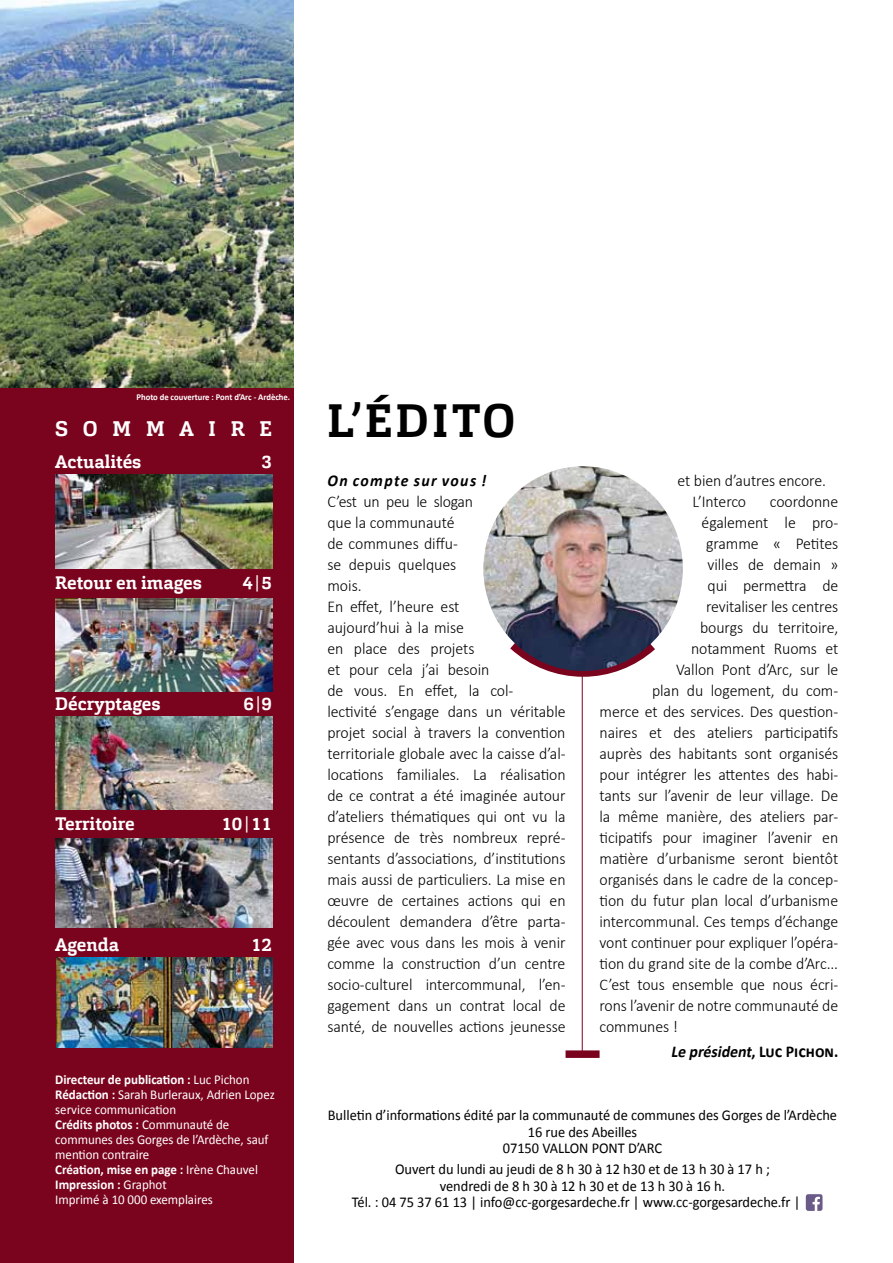
<style>
.page{position:relative;width:893px;height:1263px;background:#fff}
.page>*{position:absolute;margin:0;border:0;box-sizing:border-box;transform-origin:0 0}
.t1{font:700 46.5px "Cargan W03";letter-spacing:.06em;color:#000}
.t2{font:700 21px "Cargan W03";letter-spacing:.705em;color:#fff}
.t3{font:700 18px "Cargan W03";color:#fff}
.t4{font:300 16.5px/21px "Calibri";letter-spacing:-.005em;color:#000;scale:.96 1}
.t5{font:italic 700 16.5px "Calibri";color:#000;scale:.96 1}
.t6{font:italic 700 16.5px "Calibri";letter-spacing:.09em;color:#000;scale:.96 1}
.t7{font:15px/16.5px "Calibri";letter-spacing:-.005em;color:#000;text-align:center;scale:.96 1}
.t8{font:13.5px/15px "Calibri";letter-spacing:-.005em;color:#fff;scale:.96 1}
.t9{font:700 9px "Calibri";color:#fff;scale:.96 1}
.s1{font-weight:400}
.s2{font-weight:700}
.s3{font-style:normal}
</style>
<div class="page">
<div style="left:0;top:0;width:293px;height:1263px;background:#7a041e"></div>
<img style="left:55px;top:475px;width:217px;height:93px">
<img style="left:55px;top:598px;width:217px;height:93px">
<img style="left:55px;top:716px;width:217px;height:93px">
<img style="left:55px;top:838px;width:217px;height:89px">
<img style="left:56px;top:958px;width:217px;height:89px">
<svg style="left:548px;top:671px;width:70px;height:10px"></svg>
<hr style="left:582px;top:675px;width:1px;height:378px;background:#7a041e">
<div style="left:566px;top:1050px;width:34px;height:8px;background:#7a041e"></div>
<img style="left:0;top:0;width:293px;height:388px">
<img style="left:483px;top:466px;width:200px;height:205px">
<svg style="left:806px;top:1194px;width:16px;height:17px"></svg>
<p class="t9" style="left:137px;top:391px;width:162px">Photo de couverture : Pont d’Arc - Ardèche.</p>
<p class="t2" style="left:55px;top:416px;width:218px">SOMMAIRE</p>
<p class="t3" style="left:55px;top:450px;width:88px">Actualités</p>
<p class="t3" style="left:262px;top:450px;width:12px">3</p>
<p class="t3" style="left:55px;top:571px;width:148px">Retour en images</p>
<p class="t3" style="left:242px;top:571px;width:31px">4<span class="s1">|</span>5</p>
<p class="t3" style="left:55px;top:692px;width:107px">Décryptages</p>
<p class="t3" style="left:243px;top:692px;width:30px">6<span class="s1">|</span>9</p>
<p class="t3" style="left:55px;top:812px;width:81px">Territoire</p>
<p class="t3" style="left:221px;top:812px;width:52px">10<span class="s1">|</span>11</p>
<p class="t3" style="left:55px;top:933px;width:66px">Agenda</p>
<p class="t3" style="left:251px;top:933px;width:22px">12</p>
<p class="t8" style="left:55px;top:1071px;width:230px"><span class="s2">Directeur de publication :</span> Luc Pichon<br><span class="s2">Rédaction :</span> Sarah Burleraux, Adrien Lopez service communication<br><span class="s2">Crédits photos :</span> Communauté de communes des Gorges de l’Ardèche, sauf mention contraire<br><span class="s2">Création, mise en page :</span> Irène Chauvel<br><span class="s2">Impression :</span> Graphot<br>Imprimé à 10 000 exemplaires</p>
<h1 class="t1" style="left:327px;top:391px;width:190px">L’ÉDITO</h1>
<p class="t6" style="left:327px;top:470px;width:167px">On compte sur vous !</p>
<p class="t4" style="left:327px;top:491px;width:250px">C’est un peu le slogan<br>que la communauté<br>de communes diffu-<br>se depuis quelques<br>mois.<br>En effet, l’heure est<br>aujourd’hui à la mise<br>en place des projets<br>et pour cela j’ai besoin<br>de vous. En effet, la col&shy;lectivité s’engage dans un véritable projet social à travers la convention territoriale globale avec la caisse d’al&shy;locations familiales. La réalisation de ce contrat a été imaginée autour d’ateliers thématiques qui ont vu la présence de très nombreux repré&shy;sentants d’associations, d’institutions mais aussi de particuliers. La mise en œuvre de certaines actions qui en découlent demandera d’être parta&shy;gée avec vous dans les mois à venir comme la construction d’un centre socio-culturel intercommunal, l’en&shy;gagement dans un contrat local de santé, de nouvelles actions jeunesse</p>
<p class="t4" style="left:693px;top:470px;width:140px;text-indent:-15px">et bien d’autres encore.<br>L’Interco</p>
<p class="t4" style="left:770px;top:491px;width:73px">coordonne</p>
<p class="t4" style="left:702px;top:512px;width:144px">également le pro-</p>
<p class="t4" style="left:706px;top:533px;width:139px">gramme « Petites</p>
<p class="t4" style="left:708px;top:554px;width:138px">villes de demain »</p>
<p class="t4" style="left:708px;top:575px;width:138px">qui permettra de</p>
<p class="t4" style="left:706px;top:596px;width:139px">revitaliser les centres</p>
<p class="t4" style="left:700px;top:617px;width:145px">bourgs du territoire,</p>
<p class="t4" style="left:691px;top:638px;width:155px">notamment Ruoms et</p>
<p class="t4" style="left:676px;top:659px;width:170px">Vallon Pont d’Arc, sur le</p>
<p class="t4" style="left:652px;top:680px;width:195px">plan du logement, du com-</p>
<p class="t4" style="left:599px;top:701px;width:250px">merce et des services. Des question-</p>
<p class="t4" style="left:599px;top:722px;width:250px">naires et des ateliers participatifs</p>
<p class="t4" style="left:599px;top:743px;width:250px">auprès des habitants sont organisés</p>
<p class="t4" style="left:599px;top:764px;width:250px">pour intégrer les attentes des habi-</p>
<p class="t4" style="left:599px;top:785px;width:250px">tants sur l’avenir de leur village. De</p>
<p class="t4" style="left:599px;top:806px;width:250px">la même manière, des ateliers par-</p>
<p class="t4" style="left:599px;top:827px;width:250px">ticipatifs pour imaginer l’avenir en</p>
<p class="t4" style="left:599px;top:848px;width:250px">matière d’urbanisme seront bientôt</p>
<p class="t4" style="left:599px;top:869px;width:250px">organisés dans le cadre de la concep-</p>
<p class="t4" style="left:599px;top:890px;width:250px">tion du futur plan local d’urbanisme</p>
<p class="t4" style="left:599px;top:911px;width:250px">intercommunal. Ces temps d’échange</p>
<p class="t4" style="left:599px;top:932px;width:250px">vont continuer pour expliquer l’opéra-</p>
<p class="t4" style="left:599px;top:953px;width:250px">tion du grand site de la combe d’Arc...</p>
<p class="t4" style="left:599px;top:974px;width:250px">C’est tous ensemble que nous écri-</p>
<p class="t4" style="left:599px;top:995px;width:250px">rons l’avenir de notre communauté de</p>
<p class="t4" style="left:599px;top:1016px;width:83px">communes !</p>
<p class="t5" style="left:671px;top:1042px;width:176px">Le président<span class="s3">, Luc Pichon.</span></p>
<p class="t7" style="left:328px;top:1106px;width:532px">Bulletin d’informations édité par la communauté de communes des Gorges de l’Ardèche<br>16 rue des Abeilles<br>07150 VALLON PONT D’ARC</p>
<p class="t7" style="left:395px;top:1160px;width:392px">Ouvert du lundi au jeudi de 8 h 30 à 12 h30 et de 13 h 30 à 17 h ;</p>
<p class="t7" style="left:440px;top:1176px;width:299px">vendredi de 8 h 30 à 12 h 30 et de 13 h 30 à 16 h.</p>
<p class="t7" style="left:352px;top:1193px;width:469px">Tél. : 04 75 37 61 13 | info@cc-gorgesardeche.fr | www.cc-gorgesardeche.fr |</p>
</div>
